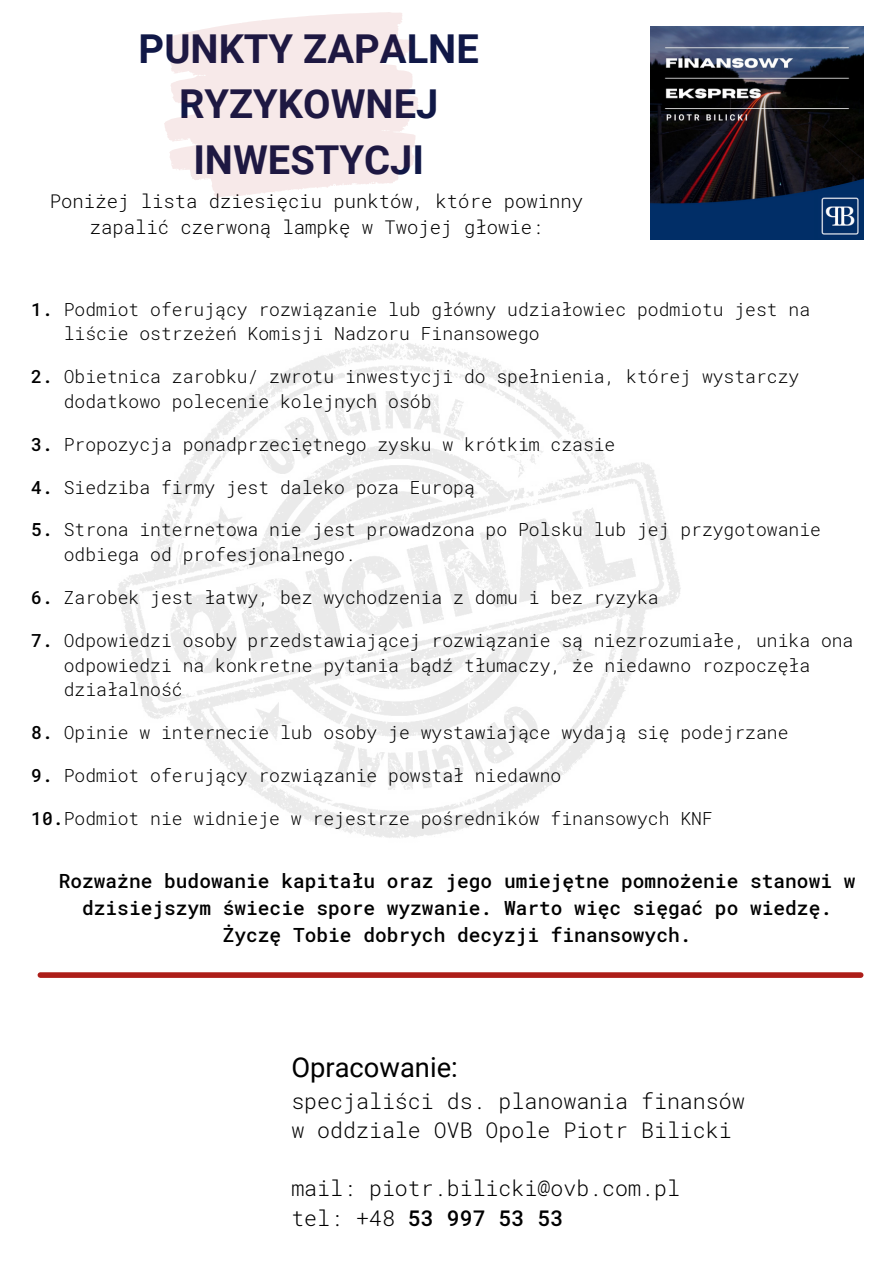
<style>
.page{position:relative;width:894px;height:1264px;background:#fff}
.page>*{position:absolute;margin:0;border:0;box-sizing:border-box;transform-origin:0 0}
.t1{font:700 39.75px/55.2px "Roboto";color:#101847;text-align:center}
.t2{font:27.3px "Roboto";color:#000}
.t3{font:300 21.6px "Roboto Mono";color:#000}
.t4{font:500 21.6px "Roboto Mono";color:#000}
.t5{font:500 19.5px/27px "Roboto Mono";color:#000;text-align:center}
.t6{font:300 18.9px/26px "Roboto Mono";color:#000;text-align:center}
.t7{font:300 18px "Roboto Mono";color:#000}
.s1{font-weight:500}
.s2{font-weight:300}
</style>
<div class="page">
<img style="left:650px;top:27px;width:213px;height:213px">
<img style="left:117px;top:343px;width:564px;height:495px">
<div style="left:40px;top:972px;width:820px;height:5px;background:#ad1e19"></div>
<svg style="left:382px;top:22px;width:36px;height:81px"></svg>
<p class="t1" style="left:139px;top:22px;width:341px">PUNKTY ZAPALNE<br>RYZYKOWNEJ<br>INWESTYCJI</p>
<p class="t6" style="left:50px;top:188px;width:534px">Poniżej lista dziesięciu punktów, które powinny zapalić czerwoną lampkę w Twojej głowie:</p>
<p class="t7" style="left:31px;top:297px;width:780px"><span class="s1">1.</span> Podmiot oferujący rozwiązanie lub główny udziałowiec podmiotu jest na</p>
<p class="t7" style="left:64px;top:321px;width:477px">liście ostrzeżeń Komisji Nadzoru Finansowego</p>
<p class="t7" style="left:31px;top:364px;width:769px"><span class="s1">2.</span> Obietnica zarobku/ zwrotu inwestycji do spełnienia, której wystarczy</p>
<p class="t7" style="left:64px;top:389px;width:369px">dodatkowo polecenie kolejnych osób</p>
<p class="t7" style="left:31px;top:432px;width:585px"><span class="s1">3.</span> Propozycja ponadprzeciętnego zysku w krótkim czasie</p>
<p class="t7" style="left:31px;top:474px;width:445px"><span class="s1">4.</span> Siedziba firmy jest daleko poza Europą</p>
<p class="t7" style="left:31px;top:517px;width:791px"><span class="s1">5.</span> Strona internetowa nie jest prowadzona po Polsku lub jej przygotowanie</p>
<p class="t7" style="left:64px;top:542px;width:293px">odbiega od profesjonalnego.</p>
<p class="t7" style="left:31px;top:585px;width:628px"><span class="s1">6.</span> Zarobek jest łatwy, bez wychodzenia z domu i bez ryzyka</p>
<p class="t7" style="left:31px;top:628px;width:823px"><span class="s1">7.</span> Odpowiedzi osoby przedstawiającej rozwiązanie są niezrozumiałe, unika ona</p>
<p class="t7" style="left:64px;top:652px;width:747px">odpowiedzi na konkretne pytania bądź tłumaczy, że niedawno rozpoczęła</p>
<p class="t7" style="left:64px;top:677px;width:120px">działalność</p>
<p class="t7" style="left:31px;top:720px;width:758px"><span class="s1">8.</span> Opinie w internecie lub osoby je wystawiające wydają się podejrzane</p>
<p class="t7" style="left:31px;top:763px;width:531px"><span class="s1">9.</span> Podmiot oferujący rozwiązanie powstał niedawno</p>
<p class="t7" style="left:31px;top:806px;width:682px"><span class="s1">10.</span>Podmiot nie widnieje w rejestrze pośredników finansowych KNF</p>
<p class="t5" style="left:59px;top:866px;width:798px">Rozważne budowanie kapitału oraz jego umiejętne pomnożenie stanowi w dzisiejszym świecie spore wyzwanie. Warto więc sięgać po wiedzę.</p>
<p class="t5" style="left:223px;top:920px;width:470px">Życzę Tobie dobrych decyzji finansowych.</p>
<p class="t2" style="left:291px;top:1051px;width:168px">Opracowanie:</p>
<p class="t3" style="left:291px;top:1085px;width:455px">specjaliści ds. planowania finansów</p>
<p class="t3" style="left:291px;top:1115px;width:442px">w oddziale OVB Opole Piotr Bilicki</p>
<p class="t3" style="left:291px;top:1173px;width:390px">mail: piotr.bilicki@ovb.com.pl</p>
<p class="t4" style="left:291px;top:1202px;width:273px"><span class="s2">tel: +48</span> 53 997 53 53</p>
</div>
